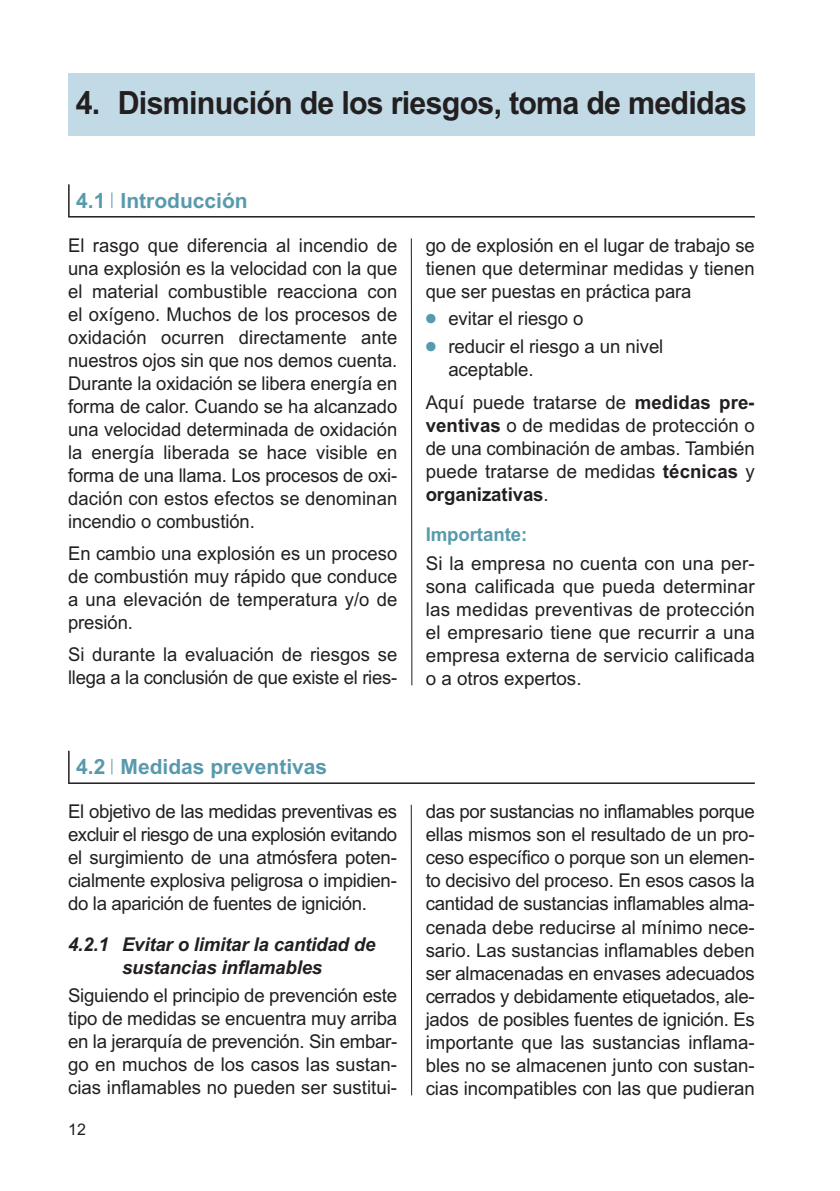
<style>
.page{position:relative;width:840px;height:1191px;background:#fff}
.page>*{position:absolute;margin:0;border:0;box-sizing:border-box;transform-origin:0 0}
.t1{font:700 32px "Arial";letter-spacing:-.025em;color:#231f20;scale:.95 1}
.t2{font:700 21px "Arial";color:#589aad}
.t3{font:19px/23px "Arial";color:#231f20;text-align:justify}
.t4{font:italic 700 19px/23px "Arial";letter-spacing:-.01em;color:#231f20;text-align:center}
.t5{font:700 19px "Arial";letter-spacing:-.005em;color:#589aad}
.t6{font:16px "Arial";color:#231f20}
.s1{font-family:"Universal Newswith Comm Pi";color:#589aad}
.s2{font-weight:700}
</style>
<div class="page">
<div style="left:68px;top:74px;width:686px;height:62px;background:#c2dae5"></div>
<hr style="left:410px;top:238px;width:2px;height:447px;background:#231f20">
<hr style="left:68px;top:216px;width:686px;height:1px;background:#231f20">
<hr style="left:68px;top:184px;width:2px;height:32px;background:#231f20">
<svg style="left:111px;top:192px;width:1px;height:16px"></svg>
<hr style="left:410px;top:804px;width:2px;height:291px;background:#231f20">
<hr style="left:68px;top:782px;width:686px;height:2px;background:#231f20">
<hr style="left:68px;top:750px;width:2px;height:33px;background:#231f20">
<svg style="left:111px;top:759px;width:1px;height:15px"></svg>
<h1 class="t1" style="left:76px;top:85px;width:707px">4. Disminución de los riesgos, toma de medidas</h1>
<p class="t2" style="left:76px;top:188px;width:173px">4.1 Introducción</p>
<p class="t3" style="left:68px;top:234px;width:330px">El rasgo que diferencia al incendio de una explosión es la velocidad con la que el material combustible reacciona con el oxígeno. Muchos de los procesos de oxidación ocurren directamente ante nuestros ojos sin que nos demos cuenta.<br>Durante la oxidación se libera energía en forma de calor. Cuando se ha alcanzado una velocidad determinada de oxidación la energía liberada se hace visible en forma de una llama. Los procesos de oxi&shy;dación con estos efectos se denominan incendio o combustión.</p>
<p class="t3" style="left:68px;top:542px;width:330px">En cambio una explosión es un proceso de combustión muy rápido que conduce a una elevación de temperatura y/o de presión.</p>
<p class="t3" style="left:68px;top:643px;width:330px">Si durante la evaluación de riesgos se llega a la conclusión de que existe el ries-</p>
<p class="t3" style="left:425px;top:234px;width:330px">go de explosión en el lugar de trabajo se tienen que determinar medidas y tienen que ser puestas en práctica para</p>
<p class="t3" style="left:425px;top:307px;width:159px"><span class="s1">●</span> evitar el riesgo o</p>
<p class="t3" style="left:448px;top:334px;width:216px;text-indent:-23px"><span class="s1">●</span> reducir el riesgo a un nivel aceptable.</p>
<p class="t3" style="left:425px;top:390px;width:330px">Aquí puede tratarse de <span class="s2">medidas pre&shy;ventivas</span> o de medidas de protección o de una combinación de ambas. También puede tratarse de medidas <span class="s2">técnicas</span> y <span class="s2">organizativas</span>.</p>
<p class="t5" style="left:425px;top:523px;width:103px">Importante:</p>
<p class="t3" style="left:425px;top:552px;width:330px">Si la empresa no cuenta con una per&shy;sona calificada que pueda determinar las medidas preventivas de protección el empresario tiene que recurrir a una empresa externa de servicio calificada o a otros expertos.</p>
<p class="t2" style="left:76px;top:755px;width:252px">4.2 Medidas preventivas</p>
<p class="t3" style="left:68px;top:800px;width:330px">El objetivo de las medidas preventivas es excluir el riesgo de una explosión evitando el surgimiento de una atmósfera poten&shy;cialmente explosiva peligrosa o impidien&shy;do la aparición de fuentes de ignición.</p>
<p class="t4" style="left:68px;top:933px;width:308px">4.2.1 Evitar o limitar la cantidad de sustancias inflamables</p>
<p class="t3" style="left:68px;top:984px;width:330px">Siguiendo el principio de prevención este tipo de medidas se encuentra muy arriba en la jerarquía de prevención. Sin embar&shy;go en muchos de los casos las sustan&shy;cias inflamables no pueden ser sustitui-</p>
<p class="t6" style="left:68px;top:1119px;width:19px">12</p>
<p class="t3" style="left:425px;top:800px;width:330px">das por sustancias no inflamables porque ellas mismos son el resultado de un pro&shy;ceso específico o porque son un elemen&shy;to decisivo del proceso. En esos casos la cantidad de sustancias inflamables alma&shy;cenada debe reducirse al mínimo nece&shy;sario. Las sustancias inflamables deben ser almacenadas en envases adecuados cerrados y debidamente etiquetados, ale&shy;jados de posibles fuentes de ignición. Es importante que las sustancias inflama&shy;bles no se almacenen junto con sustan&shy;cias incompatibles con las que pudieran</p>
</div>
